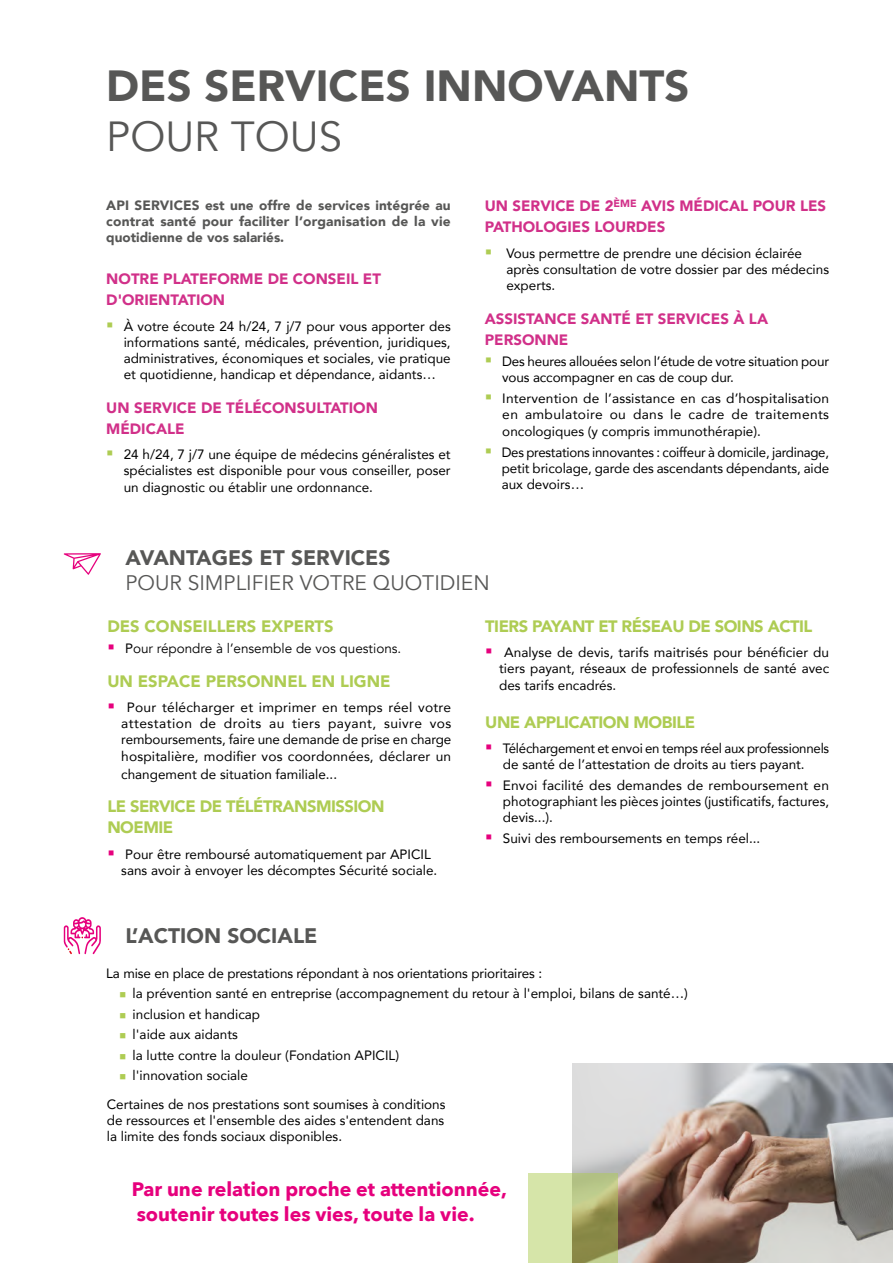
<style>
.page{position:relative;width:893px;height:1263px;background:#fff}
.page>*{position:absolute;margin:0;border:0;box-sizing:border-box;transform-origin:0 0}
.t1{font:900 43.5px "Avenir";color:#575756}
.t2{font:42px "Avenir";color:#575756}
.t3{font:900 21px "Avenir";color:#575756}
.t4{font:21px "Avenir";color:#575756}
.t5{font:700 19.5px/25.5px "Avenir Next";color:#e6007d}
.t6{font:900 16.5px/21px "Avenir";letter-spacing:-.03em;color:#aecc53}
.t7{font:900 16.5px "Avenir";color:#aecc53}
.t8{font:900 15px/21px "Avenir";color:#d13089}
.t9{font:13.5px/16.2px "Avenir";color:#000;text-align:justify}
.t10{font:900 13.5px/16.2px "Avenir";color:#575756;text-align:justify}
.t11{font:13.5px "Avenir";color:#000}
.s1{color:#aecc53}
.s2{color:#e6007d}
.s3{font-style:inherit}
</style>
<div class="page">
<img style="left:573px;top:1063px;width:320px;height:200px">
<svg style="left:528px;top:1174px;width:89px;height:89px;background:#bbc486"></svg>
<svg style="left:64px;top:553px;width:37px;height:22px"></svg>
<svg style="left:64px;top:917px;width:37px;height:37px"></svg>
<h1 class="t1" style="left:106px;top:48px;width:585px">DES SERVICES INNOVANTS</h1>
<h2 class="t2" style="left:106px;top:112px;width:237px">POUR TOUS</h2>
<p class="t10" style="left:106px;top:197px;width:346px">API SERVICES est une offre de services intégrée au contrat santé pour faciliter l’organisation de la vie quotidienne de vos salariés.</p>
<p class="t8" style="left:106px;top:268px;width:276px">NOTRE PLATEFORME DE CONSEIL ET<br>D'ORIENTATION</p>
<p class="t9" style="left:124px;top:317px;width:328px;text-indent:-17px"><span class="s1">▪</span> À votre écoute 24 h/24, 7 j/7 pour vous apporter des informations santé, médicales, prévention, juridiques, administratives, économiques et sociales, vie pratique et quotidienne, handicap et dépendance, aidants…</p>
<p class="t8" style="left:106px;top:397px;width:273px">UN SERVICE DE TÉLÉCONSULTATION<br>MÉDICALE</p>
<p class="t9" style="left:124px;top:446px;width:328px;text-indent:-17px"><span class="s1">▪</span> 24 h/24, 7 j/7 une équipe de médecins généralistes et spécialistes est disponible pour vous conseiller, poser un diagnostic ou établir une ordonnance.</p>
<p class="t8" style="left:485px;top:195px;width:343px">UN SERVICE DE 2<sup>ÈME</sup> AVIS MÉDICAL POUR LES<br>PATHOLOGIES LOURDES</p>
<p class="t9" style="left:506px;top:245px;width:324px;text-align:left;text-indent:-22px"><span class="s1">▪</span> Vous permettre de prendre une décision éclairée après consultation de votre dossier par des médecins experts.</p>
<p class="t8" style="left:485px;top:308px;width:285px">ASSISTANCE SANTÉ ET SERVICES À LA<br>PERSONNE</p>
<p class="t9" style="left:502px;top:353px;width:328px;text-indent:-17px"><span class="s1">▪</span> Des heures allouées selon l’étude de votre situation pour vous accompagner en cas de coup dur.</p>
<p class="t9" style="left:502px;top:390px;width:328px;text-indent:-18px"><span class="s1">▪</span> Intervention de l’assistance en cas d’hospitalisation en ambulatoire ou dans le cadre de traitements oncologiques (y compris immunothérapie).</p>
<p class="t9" style="left:502px;top:443px;width:329px;text-indent:-17px"><span class="s1">▪</span> Des prestations innovantes : coiffeur à domicile, jardinage, petit bricolage, garde des ascendants dépendants, aide aux devoirs…</p>
<h3 class="t3" style="left:125px;top:540px;width:267px">AVANTAGES ET SERVICES</h3>
<h3 class="t4" style="left:125px;top:570px;width:366px">POUR SIMPLIFIER VOTRE QUOTIDIEN</h3>
<p class="t7" style="left:107px;top:612px;width:228px">DES CONSEILLERS EXPERTS</p>
<p class="t11" style="left:107px;top:640px;width:295px"><span class="s2">▪</span> <span class="s3">P</span>our répondre à l’ensemble de vos questions.</p>
<p class="t7" style="left:107px;top:667px;width:285px">UN ESPACE PERSONNEL EN LIGNE</p>
<p class="t9" style="left:121px;top:699px;width:332px;text-indent:-14px"><span class="s2">▪</span> Pour télécharger et imprimer en temps réel votre attestation de droits au tiers payant, suivre vos remboursements, faire une demande de prise en charge hospitalière, modifier vos coordonnées, déclarer un</p>
<p class="t9" style="left:121px;top:765px;width:217px">changement de situation familiale...</p>
<p class="t6" style="left:107px;top:796px;width:279px">LE SERVICE DE TÉLÉTRANSMISSION<br>NOEMIE</p>
<p class="t9" style="left:121px;top:845px;width:317px;text-indent:-14px"><span class="s2">▪</span> Pour être remboursé automatiquement par APICIL sans avoir à envoyer les décomptes Sécurité sociale.</p>
<p class="t6" style="left:485px;top:615px;width:329px">TIERS PAYANT ET RÉSEAU DE SOINS ACTIL</p>
<p class="t9" style="left:499px;top:644px;width:331px;text-indent:-14px"><span class="s2">▪</span> Analyse de devis, tarifs maitrisés pour bénéficier du tiers payant, réseaux de professionnels de santé avec des tarifs encadrés.</p>
<p class="t6" style="left:485px;top:711px;width:211px">UNE APPLICATION MOBILE</p>
<p class="t9" style="left:485px;top:740px;width:345px;text-align:center"><span class="s2">▪</span> Téléchargement et envoi en temps réel aux professionnels de santé de l’attestation de droits au tiers payant.</p>
<p class="t9" style="left:503px;top:777px;width:328px;text-indent:-18px"><span class="s2">▪</span> Envoi facilité des demandes de remboursement en photographiant les pièces jointes (justificatifs, factures, devis...).</p>
<p class="t9" style="left:485px;top:830px;width:277px"><span class="s2">▪</span> Suivi des remboursements en temps réel...</p>
<h3 class="t3" style="left:125px;top:918px;width:194px">L’ACTION SOCIALE</h3>
<p class="t9" style="left:106px;top:964px;width:437px">La mise en place de prestations répondant à nos orientations prioritaires :</p>
<p class="t9" style="left:120px;top:985px;width:570px"><span class="s1">■</span> la prévention santé en entreprise (accompagnement du retour à l'emploi, bilans de santé…)</p>
<p class="t9" style="left:120px;top:1005px;width:142px"><span class="s1">■</span> inclusion et handicap</p>
<p class="t9" style="left:120px;top:1026px;width:120px"><span class="s1">■</span> l'aide aux aidants</p>
<p class="t9" style="left:120px;top:1046px;width:281px"><span class="s1">■</span> la lutte contre la douleur (Fondation APICIL)</p>
<p class="t9" style="left:107px;top:1060px;width:340px;line-height:29px;text-indent:13px"><span class="s1">■</span> l'innovation sociale<br>Certaines de nos prestations sont soumises à conditions</p>
<p class="t9" style="left:107px;top:1112px;width:339px">de ressources et l'ensemble des aides s'entendent dans la limite des fonds sociaux disponibles.</p>
<h3 class="t5" style="left:132px;top:1176px;width:377px">Par une relation proche et attentionnée, soutenir toutes les vies, toute la vie.</h3>
</div>
